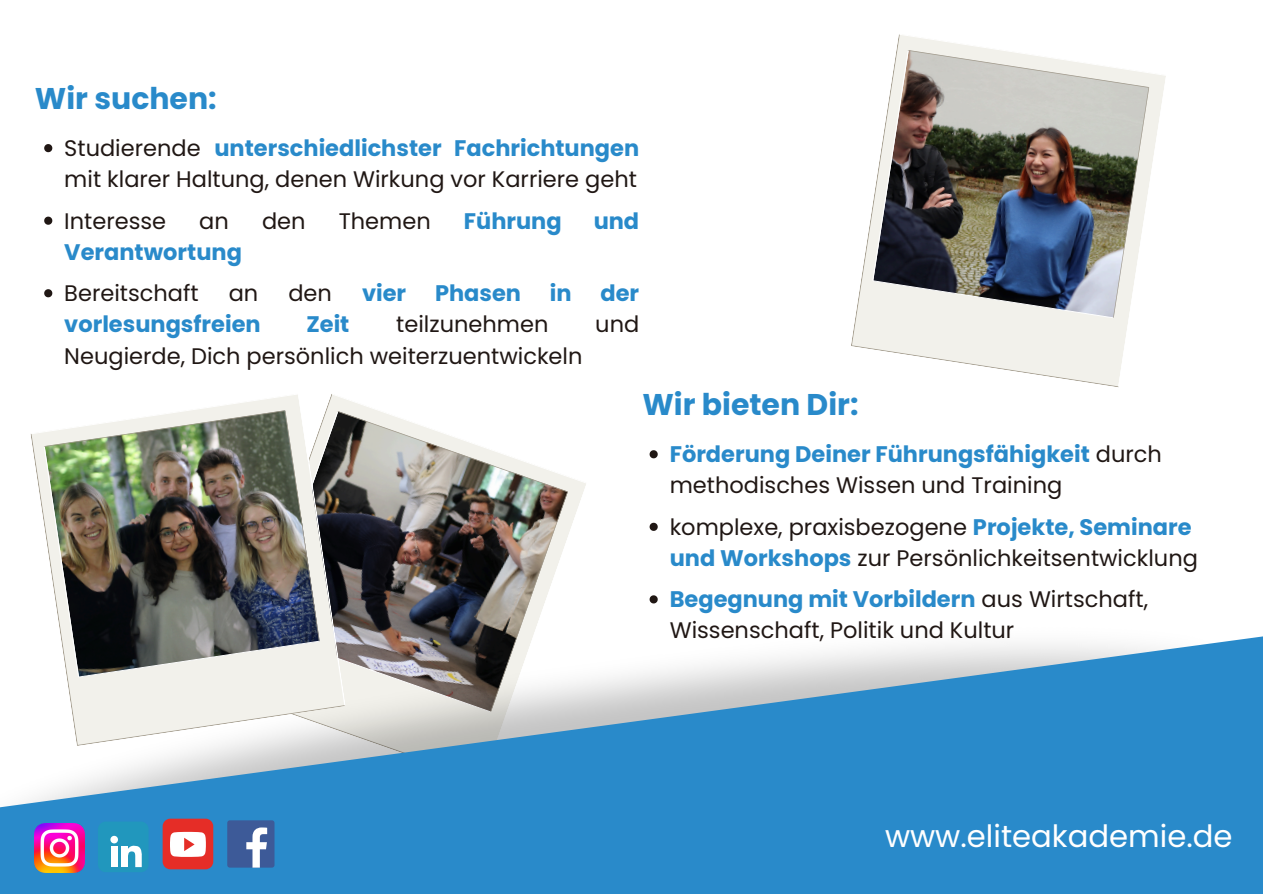
<style>
.page{position:relative;width:1263px;height:894px;background:#fff}
.page>*{position:absolute;margin:0;border:0;box-sizing:border-box;transform-origin:0 0}
.t1{font:30.75px "Poppins";color:#fff}
.t2{font:700 30px "Poppins";color:#298aca}
.t3{font:22.5px/31.2px "Poppins";color:#201714}
.t4{font:700 22.5px "Poppins";color:#298aca}
.s1{font-weight:700;color:#298aca}
</style>
<div class="page">
<svg style="left:346px;top:400px;width:240px;height:96px"></svg>
<img style="left:346px;top:496px;width:310px;height:136px">
<svg style="left:0;top:632px;width:1263px;height:261px;background:#599fcd"></svg>
<img style="left:35px;top:823px;width:49px;height:49px">
<div style="left:227px;top:820px;width:47px;height:47px;background:#3d5a98;border-radius:3px"></div>
<svg style="left:246px;top:827px;width:21px;height:40px"></svg>
<div style="left:163px;top:818px;width:50px;height:51px;background:#e52d27;border-radius:8px"></div>
<svg style="left:170px;top:831px;width:36px;height:25px"></svg>
<div style="left:98px;top:821px;width:51px;height:50px;background:#2197bd;border-radius:8px"></div>
<svg style="left:110px;top:835px;width:8px;height:8px"></svg>
<div style="left:111px;top:845px;width:6px;height:21px;background:#fff"></div>
<div style="left:122px;top:845px;width:6px;height:21px;background:#fff"></div>
<svg style="left:126px;top:845px;width:16px;height:21px"></svg>
<svg style="left:851px;top:211px;width:21px;height:138px"></svg>
<img style="left:872px;top:34px;width:294px;height:353px">
<svg style="left:30px;top:434px;width:315px;height:311px;fill:#f2f1eb"></svg>
<img style="left:31px;top:394px;width:315px;height:311px">
<svg style="left:44px;top:144px;width:8px;height:8px"></svg>
<svg style="left:44px;top:216px;width:8px;height:9px"></svg>
<svg style="left:44px;top:289px;width:8px;height:8px"></svg>
<svg style="left:650px;top:450px;width:8px;height:8px"></svg>
<svg style="left:650px;top:522px;width:8px;height:8px"></svg>
<svg style="left:650px;top:595px;width:8px;height:8px"></svg>
<p class="t2" style="left:35px;top:77px;width:183px">Wir suchen:</p>
<p class="t3" style="left:64px;top:132px;width:576px">Studierende <span class="s1">unterschiedlichster Fachrichtungen </span>mit klarer Haltung, denen Wirkung vor Karriere geht</p>
<p class="t3" style="left:64px;top:205px;width:103px">Interesse</p>
<p class="t3" style="left:199px;top:205px;width:31px">an</p>
<p class="t3" style="left:262px;top:205px;width:45px">den</p>
<p class="t3" style="left:339px;top:205px;width:94px">Themen</p>
<p class="t4" style="left:464px;top:205px;width:99px">Führung</p>
<p class="t4" style="left:594px;top:205px;width:47px">und</p>
<p class="t4" style="left:64px;top:236px;width:179px">Verantwortung</p>
<p class="t3" style="left:64px;top:277px;width:136px">Bereitschaft</p>
<p class="t3" style="left:229px;top:277px;width:31px">an</p>
<p class="t3" style="left:288px;top:277px;width:45px">den</p>
<p class="t4" style="left:362px;top:277px;width:46px">vier</p>
<p class="t4" style="left:435px;top:277px;width:88px">Phasen</p>
<p class="t4" style="left:550px;top:277px;width:23px">in</p>
<p class="t4" style="left:600px;top:277px;width:40px">der</p>
<p class="t4" style="left:64px;top:308px;width:198px">vorlesungsfreien</p>
<p class="t4" style="left:306px;top:308px;width:45px">Zeit</p>
<p class="t3" style="left:396px;top:309px;width:154px">teilzunehmen</p>
<p class="t3" style="left:595px;top:309px;width:45px">und</p>
<p class="t3" style="left:64px;top:340px;width:520px">Neugierde, Dich persönlich weiterzuentwickeln</p>
<p class="t2" style="left:642px;top:383px;width:218px">Wir bieten Dir:</p>
<p class="t3" style="left:670px;top:438px;width:494px"><span class="s1">Förderung Deiner Führungsfähigkeit</span> durch methodisches Wissen und Training</p>
<p class="t3" style="left:670px;top:511px;width:530px">komplexe, praxisbezogene <span class="s1">Projekte, Seminare und Workshops</span> zur Persönlichkeitsentwicklung</p>
<p class="t3" style="left:670px;top:583px;width:480px"><span class="s1">Begegnung mit Vorbildern</span> aus Wirtschaft,<br>Wissenschaft, Politik und Kultur</p>
<p class="t1" style="left:885px;top:814px;width:349px">www.eliteakademie.de</p>
</div>
